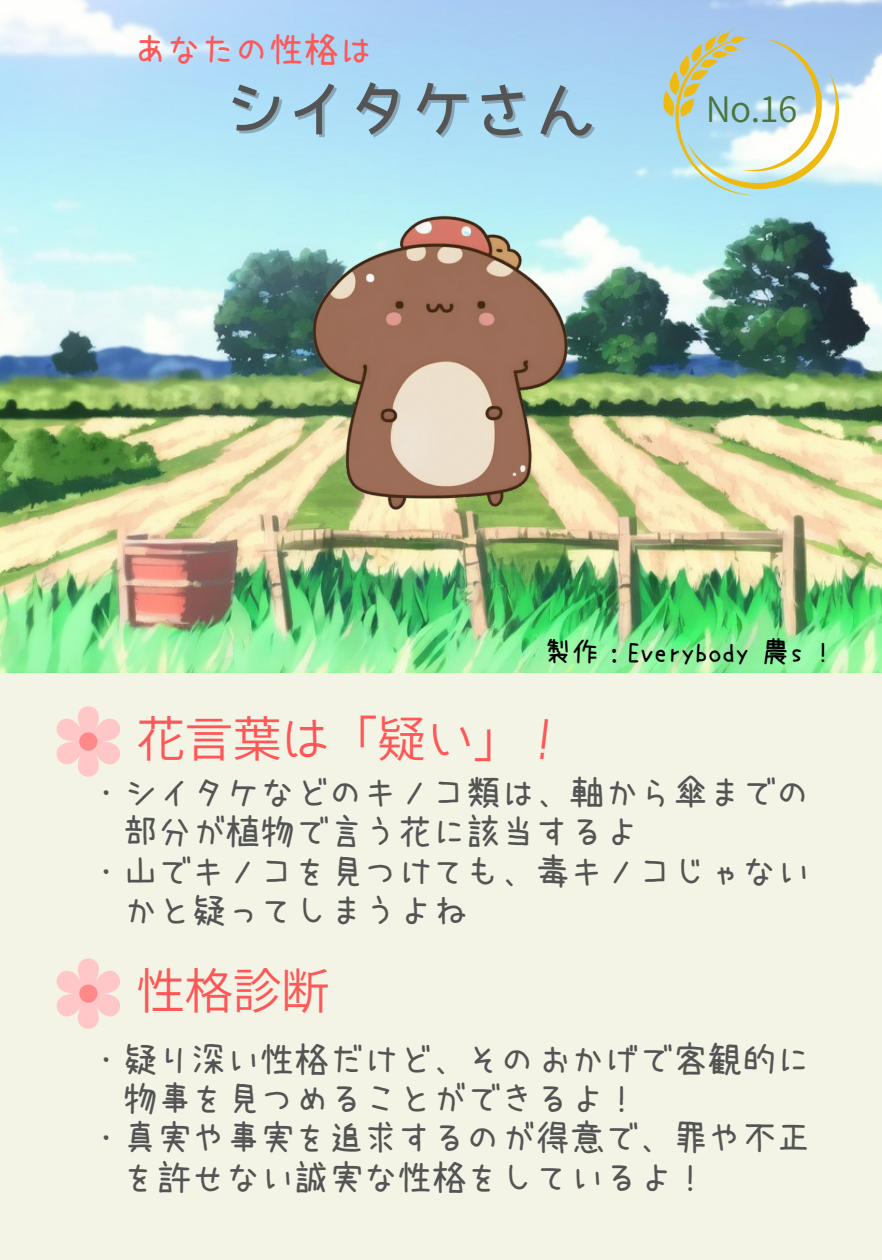
<style>
.page{position:relative;width:882px;height:1260px;background:#f3f4e5}
.page>*{position:absolute;margin:0;border:0;box-sizing:border-box;transform-origin:0 0}
.t1{font:700 63px "Bokutachino Gothic 2";letter-spacing:-.015em;color:#545454}
.t2{font:49px "Bokutachino Gothic 2";letter-spacing:-.015em;color:#ff5757}
.t3{font:35px "uzura font";letter-spacing:-.015em;color:#545454}
.t4{font:35px "uzura font";letter-spacing:-.015em;color:#ff5757}
.t5{font:35px "Bokutachino Gothic 2";color:#4b753e}
.t6{font:28px "uzura font";letter-spacing:-.015em;color:#000}
</style>
<div class="page">
<img style="left:0;top:0;width:882px;height:672px">
<svg style="left:56px;top:706px;width:64px;height:71px"></svg>
<svg style="left:56px;top:958px;width:64px;height:71px"></svg>
<svg style="left:663px;top:25px;width:176px;height:170px;background:#bfd8d7"></svg>
<img style="left:255px;top:100px;width:372px;height:491px">
<p class="t4" style="left:132px;top:32px;width:243px">あなたの性格は</p>
<p class="t1" style="left:224px;top:79px;width:374px">シイタケさん</p>
<p class="t5" style="left:706px;top:91px;width:93px">No.16</p>
<p class="t6" style="left:544px;top:638px;width:288px">製作：Everybody 農s !</p>
<p class="t2" style="left:136px;top:714px;width:436px">花言葉は「疑い」！</p>
<p class="t3" style="left:88px;top:775px;width:724px">・シイタケなどのキノコ類は、軸から傘までの</p>
<p class="t3" style="left:123px;top:814px;width:518px">部分が植物で言う花に該当するよ</p>
<p class="t3" style="left:88px;top:854px;width:724px">・山でキノコを見つけても、毒キノコじゃない</p>
<p class="t3" style="left:123px;top:893px;width:346px">かと疑ってしまうよね</p>
<p class="t2" style="left:136px;top:966px;width:195px">性格診断</p>
<p class="t3" style="left:88px;top:1041px;width:724px">・疑り深い性格だけど、そのおかげで客観的に</p>
<p class="t3" style="left:123px;top:1081px;width:518px">物事を見つめることができるよ！</p>
<p class="t3" style="left:88px;top:1120px;width:724px">・真実や事実を追求するのが得意で、罪や不正</p>
<p class="t3" style="left:123px;top:1160px;width:587px">を許せない誠実な性格をしているよ！</p>
</div>
